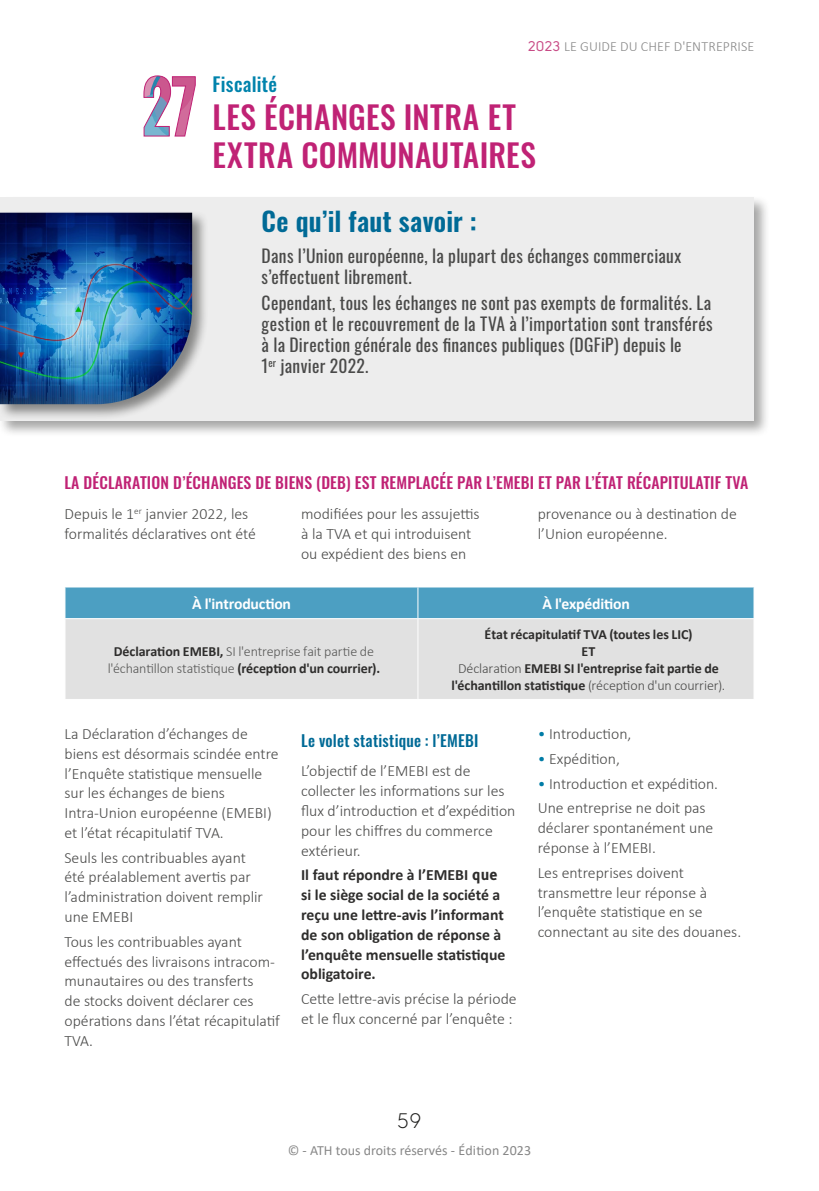
<style>
.page{position:relative;width:819px;height:1191px;background:#fff}
.page>*{position:absolute;margin:0;border:0;box-sizing:border-box;transform-origin:0 0}
.t1{font:500 31.5px/38.5px "Oswald";letter-spacing:.015em;color:#c02275}
.t2{font:600 26.25px "Oswald";letter-spacing:.01em;color:#006a96}
.t3{font:21px "Solomon Sans Book";color:#1d1d1b}
.t4{font:500 19.25px "Oswald";letter-spacing:.015em;color:#0083ac}
.t5{font:17.5px/21px "Oswald";letter-spacing:.02em;color:#4a4a49}
.t6{font:300 15.75px/19.8px "Calibri";color:#4a4a49}
.t7{font:700 15.75px/19.8px "Calibri";color:#2e2d2c}
.t8{font:500 15.75px "Oswald";letter-spacing:.01em;color:#c02275}
.t9{font:700 15.75px "Calibri";letter-spacing:-.015em;color:#fff}
.t10{font:500 15.75px "Oswald";letter-spacing:.015em;color:#006a96}
.t11{font:700 14px/16.8px "Calibri";letter-spacing:-.005em;color:#2e2d2c;text-align:center}
.t12{font:300 14px/16.8px "Calibri";letter-spacing:-.01em;color:#575756;text-align:center}
.t13{font:14px "Calibri";color:#878787}
.t14{font:300 14px "Calibri";letter-spacing:.005em;color:#878787}
.s1{font-family:"Solomon Sans Normal";font-weight:400;color:#c84b86}
.s2{font-weight:700;color:#2e2d2c}
.s3{font-weight:300;color:#4a4a49}
.s4{font-family:"Alber"}
.s5{color:#007ca6}
</style>
<div class="page">
<div style="left:0;top:195px;width:770px;height:242px;background:#1d1d1b;opacity:.4"></div>
<div style="left:0;top:198px;width:753px;height:223px;background:#ededed"></div>
<div style="left:0;top:210px;width:209px;height:211px;background:#1d1d1b;opacity:.5"></div>
<img style="left:0;top:213px;width:192px;height:191px">
<div style="left:65px;top:587px;width:688px;height:31px;background:#4c9fc2"></div>
<div style="left:65px;top:619px;width:688px;height:80px;background:#e1e1e1"></div>
<hr style="left:417px;top:587px;width:1px;height:31px;background:#fff">
<hr style="left:417px;top:619px;width:1px;height:80px;background:#fff">
<svg style="left:143px;top:75px;width:53px;height:62px"></svg>
<p class="t14" style="left:527px;top:38px;width:228px"><span class="s1">2023</span> LE GUIDE DU CHEF D'ENTREPRISE</p>
<p class="t4" style="left:212px;top:67px;width:66px">Fiscalité</p>
<h1 class="t1" style="left:212px;top:94px;width:325px">LES ÉCHANGES INTRA ET<br>EXTRA COMMUNAUTAIRES</h1>
<h2 class="t2" style="left:261px;top:197px;width:217px">Ce qu’il faut savoir :</h2>
<p class="t5" style="left:261px;top:243px;width:421px">Dans l’Union européenne, la plupart des échanges commerciaux s’effectuent librement.</p>
<p class="t5" style="left:261px;top:290px;width:452px">Cependant, tous les échanges ne sont pas exempts de formalités. La gestion et le recouvrement de la TVA à l’importation sont transférés à la Direction générale des finances publiques (DGFiP) depuis le<br>1<sup>er</sup> janvier 2022.</p>
<p class="t8" style="left:64px;top:469px;width:685px">LA DÉCLARATION D’ÉCHANGES DE BIENS (DEB) EST REMPLACÉE PAR L’EMEBI ET PAR L’ÉTAT RÉCAPITULATIF TVA</p>
<p class="t6" style="left:64px;top:504px;width:193px">Depuis le 1<sup>er</sup> janvier 2022, les formalités déclaratives ont été</p>
<p class="t6" style="left:301px;top:504px;width:180px">modifiées pour les assujettis à la TVA et qui introduisent ou expédient des biens en</p>
<p class="t6" style="left:537px;top:504px;width:201px">provenance ou à destination de l’Union européenne.</p>
<p class="t9" style="left:192px;top:592px;width:100px">À l'introduction</p>
<p class="t9" style="left:542px;top:592px;width:89px">À l'expédition</p>
<p class="t12" style="left:108px;top:642px;width:274px"><span class="s2">Déclaration EMEBI,</span> SI l'entreprise fait partie de l'échantillon statistique <span class="s2">(réception d'un courrier).</span></p>
<p class="t11" style="left:451px;top:626px;width:275px">État récapitulatif TVA (toutes les LIC)<br>ET<br><span class="s3">Déclaration</span> EMEBI SI l'entreprise fait partie de l'échantillon statistique <span class="s3">(réception d'un courrier).</span></p>
<p class="t6" style="left:64px;top:723px;width:216px">La Déclaration d’échanges de biens est désormais scindée entre l’Enquête statistique mensuelle sur les échanges de biens<br>Intra-Union européenne (EMEBI) et l’état récapitulatif TVA.</p>
<p class="t6" style="left:64px;top:847px;width:200px">Seuls les contribuables ayant été préalablement avertis par l’administration doivent remplir une EMEBI</p>
<p class="t6" style="left:64px;top:931px;width:217px">Tous les contribuables ayant effectués des livraisons intracom&shy;munautaires ou des transferts<br>de stocks doivent déclarer ces opérations dans l’état récapitulatif<br>TVA.</p>
<p class="t10" style="left:301px;top:726px;width:179px">Le volet statistique : l’EMEBI</p>
<p class="t6" style="left:301px;top:761px;width:216px">L’objectif de l’EMEBI est de collecter les informations sur les flux d’introduction et d’expédition pour les chiffres du commerce extérieur.</p>
<p class="t7" style="left:301px;top:865px;width:206px">Il faut répondre à l’EMEBI <span class="s4">que </span>si le siège social de la société a reçu une lettre-avis l’informant de son obligation de réponse à l’enquête mensuelle statistique obligatoire.</p>
<p class="t6" style="left:301px;top:988px;width:217px">Cette lettre-avis précise la période et le flux concerné par l’enquête :</p>
<p class="t6" style="left:537px;top:724px;width:95px"><span class="s5">•</span> Introduction,</p>
<p class="t6" style="left:537px;top:748px;width:84px"><span class="s5">•</span> Expédition,</p>
<p class="t6" style="left:537px;top:771px;width:182px;line-height:24.7px"><span class="s5">•</span> Introduction et expédition.<br>Une entreprise ne doit pas</p>
<p class="t6" style="left:537px;top:818px;width:177px">déclarer spontanément une réponse à l’EMEBI.</p>
<p class="t6" style="left:537px;top:862px;width:205px">Les entreprises doivent transmettre leur réponse à l’enquête statistique en se connectant au site des douanes.</p>
<h3 class="t3" style="left:397px;top:1109px;width:27px">59</h3>
<p class="t13" style="left:288px;top:1140px;width:245px">© - ATH tous droits réservés - Édition 2023</p>
</div>
